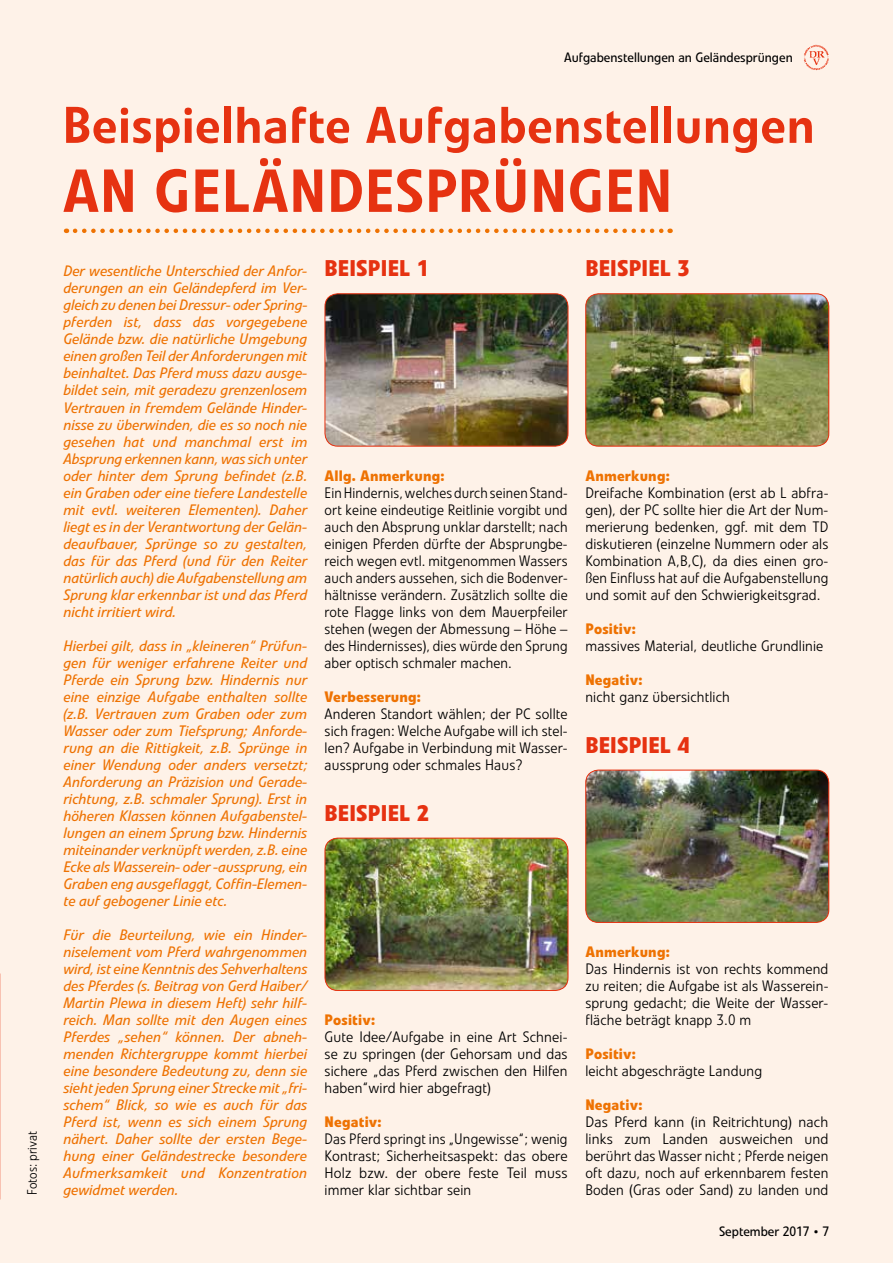
<style>
.page{position:relative;width:893px;height:1263px;background:#fef2e8}
.page>*{position:absolute;margin:0;border:0;box-sizing:border-box;transform-origin:0 0}
.t1{font:500 60px "Linotype Veto";letter-spacing:.015em;color:#e63211}
.t2{font:500 51px "Linotype Veto";letter-spacing:.01em;color:#e63211}
.t3{font:700 22.5px "Linotype Veto";letter-spacing:.01em;color:#e63211}
.t4{font:italic 15px/17px "Linotype Veto";color:#ee7202;text-align:justify}
.t5{font:300 15px/17px "Linotype Veto";letter-spacing:.01em;color:#000;text-align:justify}
.t6{font:300 15px/17px "Linotype Veto";letter-spacing:.01em;color:#000;text-align:justify;scale:.96 1}
.t7{font:700 15px "Linotype Veto";letter-spacing:.01em;color:#ee7202}
.t8{font:13.5px "Linotype Veto";color:#000}
.t9{font:300 13.5px "Linotype Veto";letter-spacing:.005em;color:#000;scale:.95 1}
.s1{font-size:12px}
</style>
<div class="page">
<img style="left:804px;top:44px;width:25px;height:27px">
<svg style="left:75px;top:229px;width:596px;height:4px"></svg>
<img style="left:325px;top:294px;width:243px;height:152px">
<div style="left:325px;top:293px;width:243px;height:153px;border:1px solid #e63211;border-radius:13px"></div>
<img style="left:325px;top:838px;width:243px;height:152px">
<div style="left:325px;top:838px;width:243px;height:153px;border:1px solid #e63211;border-radius:13px"></div>
<img style="left:586px;top:294px;width:243px;height:152px">
<div style="left:585px;top:293px;width:244px;height:153px;border:1px solid #e63211;border-radius:13px"></div>
<img style="left:586px;top:770px;width:243px;height:152px">
<div style="left:585px;top:770px;width:244px;height:153px;border:1px solid #e63211;border-radius:13px"></div>
<p class="t9" style="left:24px;top:1195px;width:69px;rotate:-90deg">Fotos: privat</p>
<p class="t8" style="left:564px;top:49px;width:230px">Aufgabenstellungen an Geländesprüngen</p>
<h2 class="t2" style="left:63px;top:94px;width:754px">Beispielhafte Aufgabenstellungen</h2>
<h1 class="t1" style="left:63px;top:155px;width:611px">AN GELÄNDESPRÜNGEN</h1>
<p class="t4" style="left:64px;top:263px;width:245px">Der wesentliche Unterschied der Anfor&shy;derungen an ein Geländepferd im Ver&shy;gleich zu denen bei Dressur- oder Spring&shy;pferden ist, dass das vorgegebene Gelände bzw. die natürliche Umgebung einen großen Teil der Anforderungen mit beinhaltet. Das Pferd muss dazu ausge&shy;bildet sein, mit geradezu grenzenlosem Vertrauen in fremdem Gelände Hinder&shy;nisse zu überwinden, die es so noch nie gesehen hat und manchmal erst im Absprung erkennen kann, was sich unter oder hinter dem Sprung befindet (z.B. ein Graben oder eine tiefere Landestelle mit evtl. weiteren Elementen). Daher liegt es in der Verantwortung der Gelän&shy;deaufbauer, Sprünge so zu gestalten, das für das Pferd (und für den Reiter natürlich auch) die Aufgabenstellung am Sprung klar erkennbar ist und das Pferd nicht irritiert wird.</p>
<p class="t4" style="left:64px;top:637px;width:245px">Hierbei gilt, dass in „kleineren“ Prüfun&shy;gen für weniger erfahrene Reiter und Pferde ein Sprung bzw. Hindernis nur eine einzige Aufgabe enthalten sollte (z.B. Vertrauen zum Graben oder zum Wasser oder zum Tiefsprung; Anforde&shy;rung an die Rittigkeit, z.B. Sprünge in einer Wendung oder anders versetzt; Anforderung an Präzision und Gerade&shy;richtung, z.B. schmaler Sprung). Erst in höheren Klassen können Aufgabenstel&shy;lungen an einem Sprung bzw. Hindernis miteinander verknüpft werden, z.B. eine Ecke als Wasserein- oder -aussprung, ein Graben eng ausgeflaggt, Coffin-Elemen&shy;te auf gebogener Linie etc.</p>
<p class="t4" style="left:64px;top:926px;width:245px">Für die Beurteilung, wie ein Hinder&shy;niselement vom Pferd wahrgenommen wird, ist eine Kenntnis des Sehverhaltens des Pferdes (s. Beitrag von Gerd Haiber/ Martin Plewa in diesem Heft) sehr hilf&shy;reich. Man sollte mit den Augen eines Pferdes „sehen“ können. Der abneh&shy;menden Richtergruppe kommt hierbei eine besondere Bedeutung zu, denn sie sieht jeden Sprung einer Strecke mit „fri&shy;schem“ Blick, so wie es auch für das Pferd ist, wenn es sich einem Sprung nähert. Daher sollte der ersten Bege&shy;hung einer Geländestrecke besondere Aufmerksamkeit und Konzentration gewidmet werden.</p>
<h3 class="t3" style="left:325px;top:255px;width:106px">BEISPIEL 1</h3>
<p class="t7" style="left:325px;top:466px;width:121px">Allg. Anmerkung:</p>
<p class="t6" style="left:325px;top:484px;width:255px">Ein Hindernis, welches durch seinen Stand&shy;ort keine eindeutige Reitlinie vorgibt und auch den Absprung unklar darstellt; nach einigen Pferden dürfte der Absprungbe&shy;reich wegen evtl. mitgenommen Wassers auch anders aussehen, sich die Bodenver&shy;hältnisse verändern. Zusätzlich sollte die rote Flagge links von dem Mauerpfeiler stehen (wegen der Abmessung – Höhe – des Hindernisses), dies würde den Sprung aber optisch schmaler machen.</p>
<p class="t7" style="left:325px;top:687px;width:98px">Verbesserung:</p>
<p class="t5" style="left:325px;top:705px;width:245px">Anderen Standort wählen; der PC sollte sich fragen: Welche Aufgabe will ich stel&shy;len? Aufgabe in Verbindung mit Wasser&shy;aussprung oder schmales Haus?</p>
<h3 class="t3" style="left:325px;top:799px;width:106px">BEISPIEL 2</h3>
<p class="t7" style="left:325px;top:1010px;width:52px">Positiv:</p>
<p class="t5" style="left:325px;top:1028px;width:245px">Gute Idee/Aufgabe in eine Art Schnei&shy;se zu springen (der Gehorsam und das sichere „das Pferd zwischen den Hilfen haben“wird hier abgefragt)</p>
<p class="t7" style="left:325px;top:1112px;width:59px">Negativ:</p>
<p class="t5" style="left:325px;top:1130px;width:245px">Das Pferd springt ins „Ungewisse“; wenig Kontrast; Sicherheitsaspekt: das obere Holz bzw. der obere feste Teil muss immer klar sichtbar sein</p>
<h3 class="t3" style="left:585px;top:255px;width:106px">BEISPIEL 3</h3>
<p class="t7" style="left:585px;top:466px;width:86px">Anmerkung:</p>
<p class="t5" style="left:585px;top:484px;width:245px">Dreifache Kombination (erst ab L abfra&shy;gen), der PC sollte hier die Art der Num&shy;merierung bedenken, ggf. mit dem TD diskutieren (einzelne Nummern oder als Kombination A,B,C), da dies einen gro&shy;ßen Einfluss hat auf die Aufgabenstellung und somit auf den Schwierigkeitsgrad.</p>
<p class="t7" style="left:585px;top:619px;width:52px">Positiv:</p>
<p class="t5" style="left:585px;top:637px;width:239px">massives Material, deutliche Grundlinie</p>
<p class="t7" style="left:585px;top:670px;width:59px">Negativ:</p>
<p class="t5" style="left:585px;top:688px;width:146px">nicht ganz übersichtlich</p>
<h3 class="t3" style="left:585px;top:731px;width:106px">BEISPIEL 4</h3>
<p class="t7" style="left:585px;top:942px;width:86px">Anmerkung:</p>
<p class="t5" style="left:585px;top:960px;width:245px">Das Hindernis ist von rechts kommend zu reiten; die Aufgabe ist als Wasserein&shy;sprung gedacht; die Weite der Wasser&shy;fläche beträgt knapp 3.0 m</p>
<p class="t7" style="left:585px;top:1044px;width:52px">Positiv:</p>
<p class="t5" style="left:585px;top:1062px;width:178px">leicht abgeschrägte Landung</p>
<p class="t7" style="left:585px;top:1095px;width:59px">Negativ:</p>
<p class="t5" style="left:585px;top:1113px;width:245px">Das Pferd kann (in Reitrichtung) nach links zum Landen ausweichen und berührt das Wasser nicht ; Pferde neigen oft dazu, noch auf erkennbarem festen</p>
<p class="t5" style="left:585px;top:1181px;width:245px">Boden (Gras oder Sand) zu landen und</p>
<p class="t8" style="left:719px;top:1224px;width:112px">September 2017 <span class="s1">•</span> 7</p>
</div>
